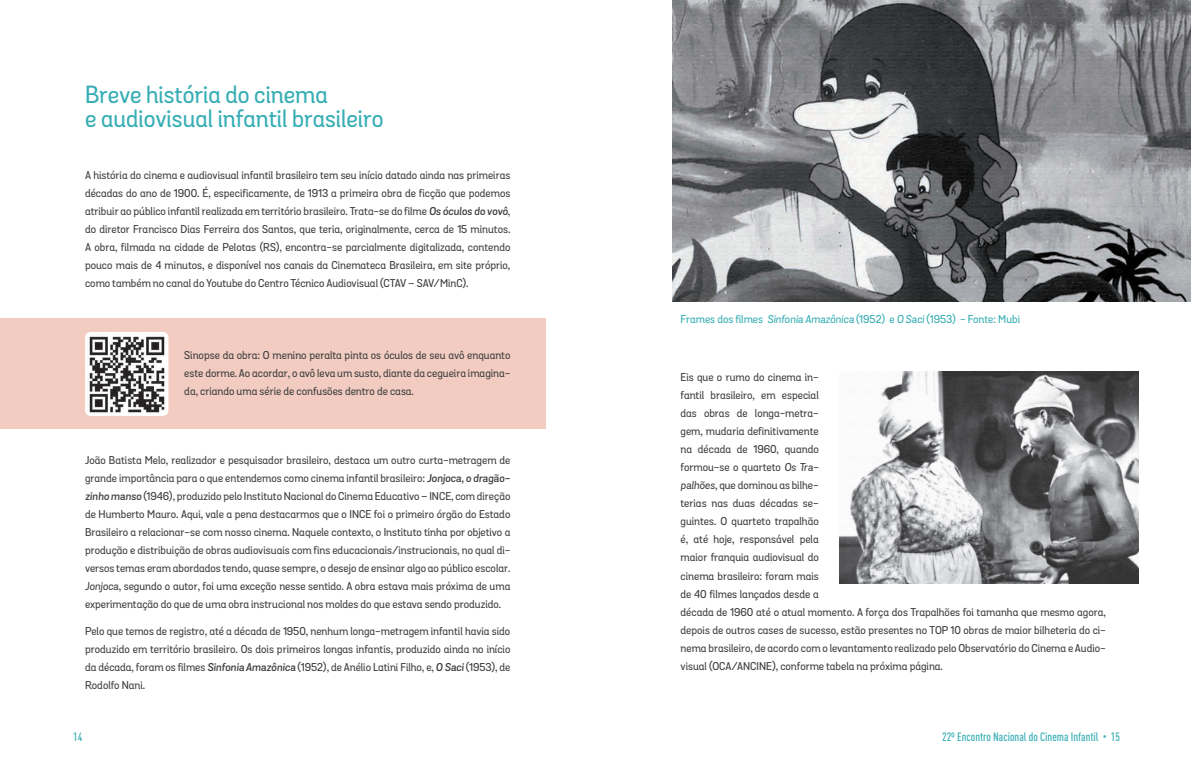
<style>
.page{position:relative;width:1191px;height:766px;background:#fff}
.page>*{position:absolute;margin:0;border:0;box-sizing:border-box;transform-origin:0 0}
.t1{font:500 24px/24px "Grota Sans Alt Rounded";color:#36aeb4}
.t2{font:500 12px "DIN Cond";color:#36aeb4}
.t3{font:500 11px/18px "Grota Sans Alt Rounded";color:#3e3e3f;text-align:justify}
.t4{font:500 11px "Grota Sans Alt Rounded";color:#36aeb4}
.s1{font-weight:600;font-style:italic}
.s2{font-style:italic}
.s3{font-family:"Happy Pumpkin";font-weight:400}
</style>
<div class="page">
<div style="left:0;top:318px;width:545px;height:110px;background:#f2ccc1"></div>
<div style="left:85px;top:332px;width:83px;height:84px;background:#fff;border-radius:6px"></div>
<img style="left:89px;top:336px;width:76px;height:77px">
<img style="left:672px;top:0;width:519px;height:301px">
<img style="left:839px;top:371px;width:299px;height:212px">
<h1 class="t1" style="left:85px;top:84px;width:300px">Breve história do cinema<br>e audiovisual infantil brasileiro</h1>
<p class="t3" style="left:85px;top:167px;width:427px">A história do cinema e audiovisual infantil brasileiro tem seu início datado ainda nas primeiras décadas do ano de 1900. É, especificamente, de 1913 a primeira obra de ficção que podemos atribuir ao público infantil realizada em território brasileiro. Trata-se do filme <span class="s1">Os óculos do vovô</span>, do diretor Francisco Dias Ferreira dos Santos, que teria, originalmente, cerca de 15 minutos.<br>A obra, filmada na cidade de Pelotas (RS), encontra-se parcialmente digitalizada, contendo pouco mais de 4 minutos, e disponível nos canais da Cinemateca Brasileira, em site próprio, como também no canal do Youtube do Centro Técnico Audiovisual (CTAV – SAV/MinC).</p>
<p class="t3" style="left:184px;top:346px;width:327px">Sinopse da obra: O menino peralta pinta os óculos de seu avô enquanto este dorme. Ao acordar, o avô leva um susto, diante da cegueira imagina&shy;da, criando uma série de confusões dentro de casa.</p>
<p class="t3" style="left:85px;top:451px;width:427px">João Batista Melo, realizador e pesquisador brasileiro, destaca um outro curta-metragem de grande importância para o que entendemos como cinema infantil brasileiro: <span class="s1">Jonjoca, o dragão&shy;zinho manso</span> (1946), produzido pelo Instituto Nacional do Cinema Educativo – INCE, com direção de Humberto Mauro. Aqui, vale a pena destacarmos que o INCE foi o primeiro órgão do Estado Brasileiro a relacionar-se com nosso cinema. Naquele contexto, o Instituto tinha por objetivo a produção e distribuição de obras audiovisuais com fins educacionais/instrucionais, no qual di&shy;versos temas eram abordados tendo, quase sempre, o desejo de ensinar algo ao público escolar.<br><span class="s2">Jonjoca</span>, segundo o autor, foi uma exceção nesse sentido. A obra estava mais próxima de uma experimentação do que de uma obra instrucional nos moldes do que estava sendo produzido.</p>
<p class="t3" style="left:85px;top:622px;width:427px">Pelo que temos de registro, até a década de 1950, nenhum longa-metragem infantil havia sido produzido em território brasileiro. Os dois primeiros longas infantis, produzido ainda no início da década, foram os filmes <span class="s1">Sinfonia Amazônica</span> (1952), de Anélio Latini Filho, e, <span class="s1">O Saci</span> (1953), de Rodolfo Nani.</p>
<p class="t4" style="left:680px;top:312px;width:341px">Frames dos filmes <span class="s2">Sinfonia Amazônica</span> (1952) e <span class="s2">O Saci</span> (1953) - Fonte: Mubi</p>
<p class="t3" style="left:680px;top:369px;width:427px;text-align:left">Eis que o rumo do cinema in-<br>fantil brasileiro, em especial<br>das obras de longa-metra-<br>gem, mudaria definitivamente<br>na década de 1960, quando<br>formou-se o quarteto <span class="s2">Os Tra-<br>palhões</span>, que dominou as bilhe-<br>terias nas duas décadas se-<br>guintes. O quarteto trapalhão<br>é, até hoje, responsável pela<br>maior franquia audiovisual do<br>cinema brasileiro: foram mais<br>de 40 filmes lançados desde a<br>década de 1960 até o atual momento. A força dos Trapalhões foi tamanha que mesmo agora, depois de outros cases de sucesso, estão presentes no TOP 10 obras de maior bilheteria do ci&shy;nema brasileiro, de acordo com o levantamento realizado pelo Observatório do Cinema e Audio&shy;visual (OCA/ANCINE), conforme tabela na próxima página.</p>
<p class="t2" style="left:73px;top:728px;width:11px">14</p>
<p class="t2" style="left:942px;top:729px;width:179px">22º Encontro Nacional do Cinema Infantil <span class="s3">•</span> 15</p>
</div>
